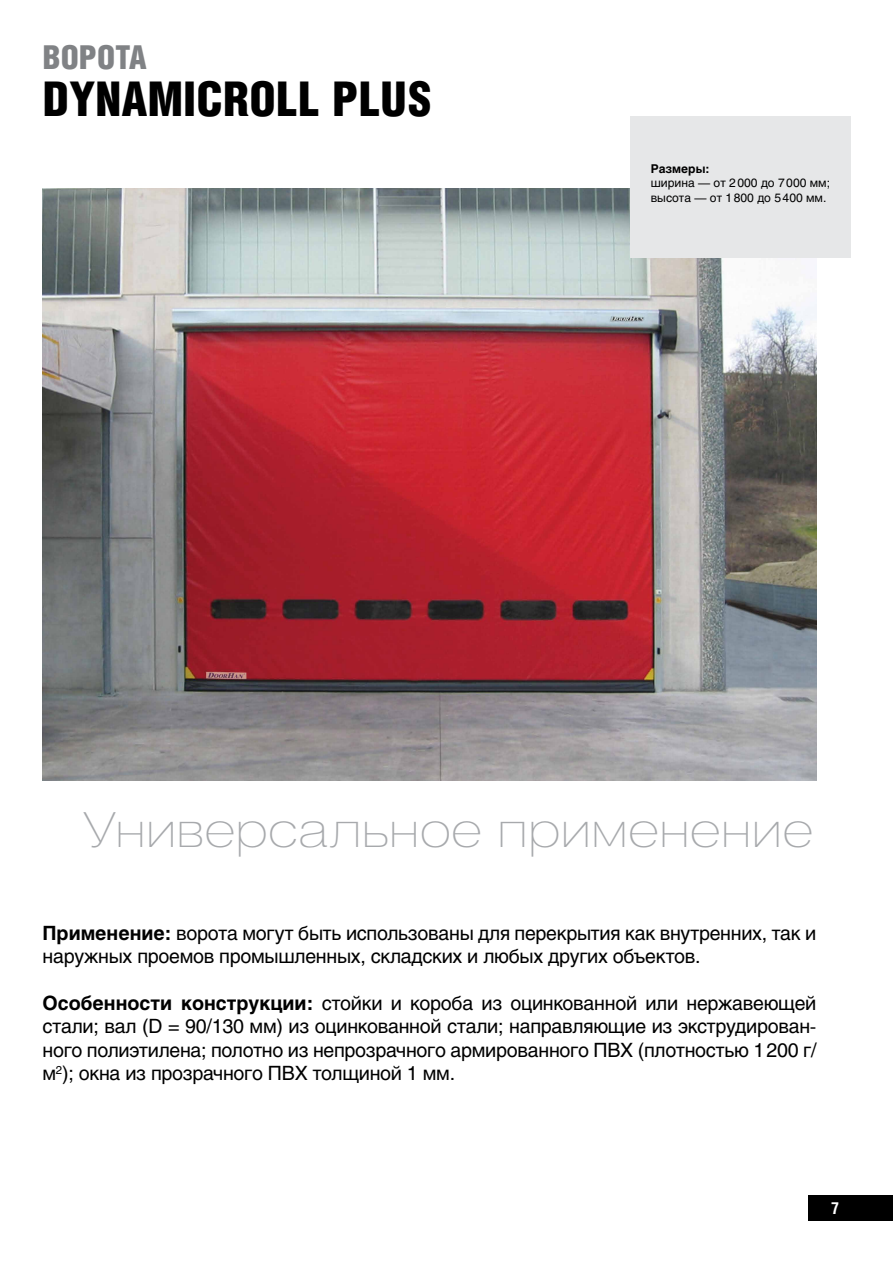
<style>
.page{position:relative;width:893px;height:1263px;background:#fff}
.page>*{position:absolute;margin:0;border:0;box-sizing:border-box;transform-origin:0 0}
.t1{font:100 48px "Helios Ext";color:#a7a9ac}
.t2{font:900 48px "Helios Cond";color:#000}
.t3{font:900 33px "Helios Cond";color:#808285}
.t4{font:19.5px/23.4px "Helios";letter-spacing:-.015em;color:#000}
.t5{font:700 16.5px "Helios Cond";color:#fff}
.t6{font:12px/14.4px "Helios";color:#000}
.t7{font:700 12px "Helios";color:#000}
.s1{font-weight:700}
</style>
<div class="page">
<div style="left:808px;top:1194px;width:85px;height:26px;background:#000"></div>
<img style="left:43px;top:189px;width:773px;height:591px">
<div style="left:630px;top:116px;width:220px;height:141px;background:#e6e7e8"></div>
<h2 class="t3" style="left:43px;top:39px;width:106px">ВОРОТА</h2>
<h1 class="t2" style="left:43px;top:71px;width:391px">DYNAMICROLL PLUS</h1>
<p class="t7" style="left:651px;top:162px;width:60px">Размеры:</p>
<p class="t6" style="left:651px;top:176px;width:181px">ширина — от 2000 до 7000 мм; высота — от 1800 до 5400 мм.</p>
<h1 class="t1" style="left:83px;top:799px;width:732px">Универсальное применение</h1>
<p class="t4" style="left:43px;top:921px;width:775px"><span class="s1">Применение:</span> ворота могут быть использованы для перекрытия как внутренних, так и наружных проемов промышленных, складских и любых других объектов.</p>
<p class="t4" style="left:43px;top:991px;width:775px;text-align:justify"><span class="s1">Особенности конструкции:</span> стойки и короба из оцинкованной или нержавеющей стали; вал (D = 90/130 мм) из оцинкованной стали; направляющие из экструдирован&shy;ного полиэтилена; полотно из непрозрачного армированного ПВХ (плотностью 1200 г/ м<sup>2</sup>); окна из прозрачного ПВХ толщиной 1 мм.</p>
<p class="t5" style="left:831px;top:1198px;width:9px">7</p>
</div>
